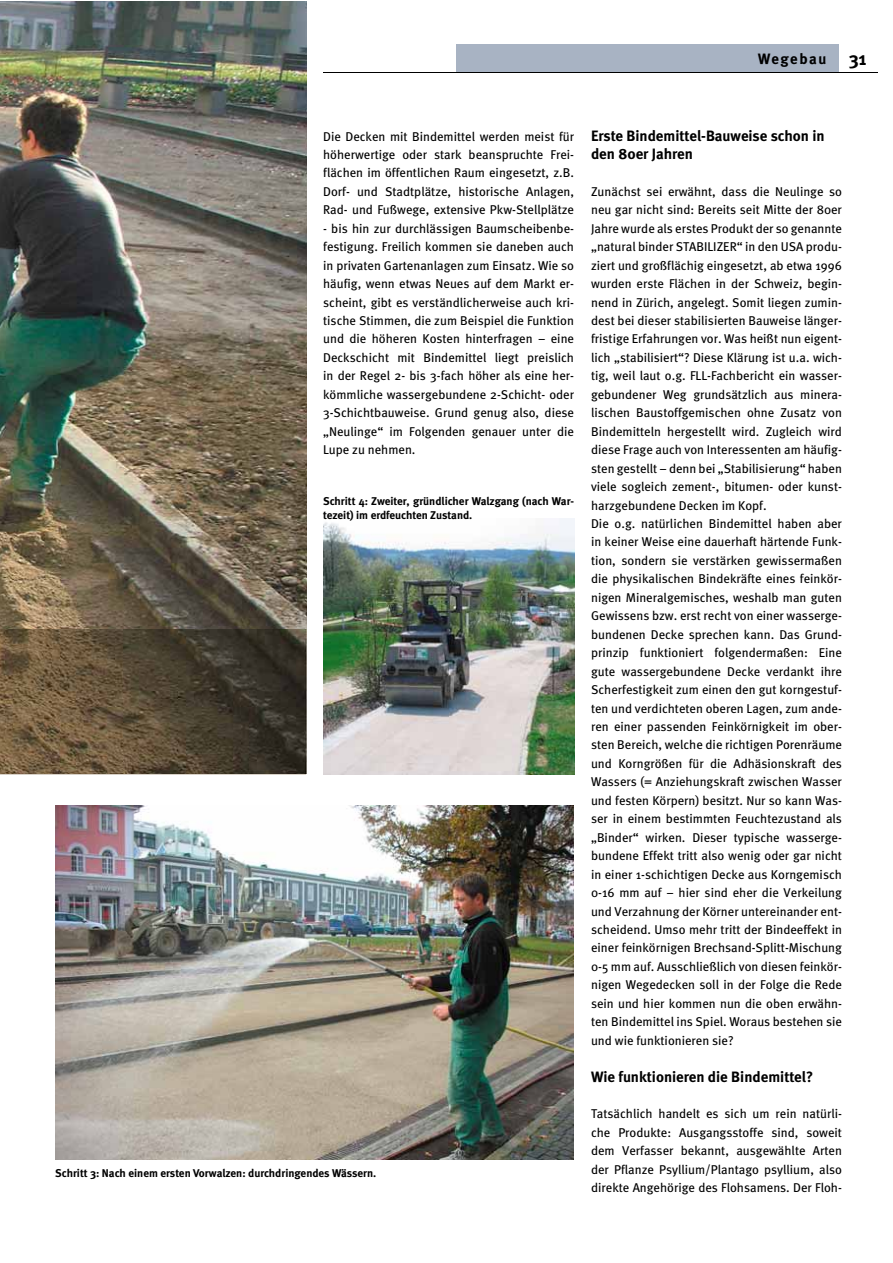
<style>
.page{position:relative;width:893px;height:1263px;background:#fff}
.page>*{position:absolute;margin:0;border:0;box-sizing:border-box;transform-origin:0 0}
.t1{font:700 15px/18.5px "Meta";color:#000}
.t2{font:700 15px "Meta Plus";letter-spacing:.1em;color:#000}
.t3{font:12.75px/18.5px "Meta";color:#000;text-align:justify}
.t4{font:700 11.25px/13.8px "Meta";color:#000}
.s1{font-size:18.75px}
</style>
<div class="page">
<div style="left:457px;top:44px;width:382px;height:28px;background:#a8b3c3"></div>
<img style="left:55px;top:806px;width:519px;height:353px">
<img style="left:323px;top:519px;width:251px;height:255px">
<hr style="left:323px;top:72px;width:554px;height:1px;background:#000">
<img style="left:0;top:1px;width:306px;height:628px">
<svg style="left:0;top:629px;width:306px;height:145px"></svg>
<p class="t2" style="left:758px;top:50px;width:110px">Wegebau <span class="s1">31</span></p>
<p class="t3" style="left:323px;top:127px;width:252px">Die Decken mit Bindemittel werden meist für höherwertige oder stark beanspruchte Frei&shy;flächen im öffentlichen Raum eingesetzt, z.B.<br>Dorf- und Stadtplätze, historische Anlagen, Rad- und Fußwege, extensive Pkw-Stellplätze</p>
<p class="t3" style="left:323px;top:219px;width:252px">- bis hin zur durchlässigen Baumscheibenbe&shy;festigung. Freilich kommen sie daneben auch in privaten Gartenanlagen zum Einsatz. Wie so häufig, wenn etwas Neues auf dem Markt er&shy;scheint, gibt es verständlicherweise auch kri&shy;tische Stimmen, die zum Beispiel die Funktion und die höheren Kosten hinterfragen – eine Deckschicht mit Bindemittel liegt preislich in der Regel 2- bis 3-fach höher als eine her&shy;kömmliche wassergebundene 2-Schicht- oder 3-Schichtbauweise. Grund genug also, diese „Neulinge“ im Folgenden genauer unter die Lupe zu nehmen.</p>
<p class="t4" style="left:323px;top:494px;width:252px">Schritt 4: Zweiter, gründlicher Walzgang (nach War&shy;tezeit) im erdfeuchten Zustand.</p>
<p class="t4" style="left:55px;top:1166px;width:323px">Schritt 3: Nach einem ersten Vorwalzen: durchdringendes Wässern.</p>
<p class="t1" style="left:591px;top:126px;width:235px">Erste Bindemittel-Bauweise schon in den 80er Jahren</p>
<p class="t3" style="left:591px;top:182px;width:252px;text-align:left">Zunächst sei erwähnt, dass die Neulinge so neu gar nicht sind: Bereits seit Mitte der 80er Jahre wurde als erstes Produkt der so genannte „natural binder STABILIZER“ in den USA produ&shy;ziert und großflächig eingesetzt, ab etwa 1996 wurden erste Flächen in der Schweiz, begin&shy;nend in Zürich, angelegt. Somit liegen zumin&shy;dest bei dieser stabilisierten Bauweise länger&shy;fristige Erfahrungen vor. Was heißt nun eigent&shy;lich „stabilisiert“? Diese Klärung ist u.a. wich&shy;tig, weil laut o.g. FLL-Fachbericht ein wasser&shy;gebundener Weg grundsätzlich aus minera&shy;lischen Baustoffgemischen ohne Zusatz von Bindemitteln hergestellt wird. Zugleich wird diese Frage auch von Interessenten am häufig&shy;sten gestellt – denn bei „Stabilisierung“ haben viele sogleich zement-, bitumen- oder kunst&shy;harzgebundene Decken im Kopf.<br>Die o.g. natürlichen Bindemittel haben aber in keiner Weise eine dauerhaft härtende Funk&shy;tion, sondern sie verstärken gewissermaßen die physikalischen Bindekräfte eines feinkör&shy;nigen Mineralgemisches, weshalb man guten Gewissens bzw. erst recht von einer wasserge&shy;bundenen Decke sprechen kann. Das Grund&shy;prinzip funktioniert folgendermaßen: Eine gute wassergebundene Decke verdankt ihre Scherfestigkeit zum einen den gut korngestuf&shy;ten und verdichteten oberen Lagen, zum ande&shy;ren einer passenden Feinkörnigkeit im ober&shy;sten Bereich, welche die richtigen Porenräume und Korngrößen für die Adhäsionskraft des Wassers (= Anziehungskraft zwischen Wasser und festen Körpern) besitzt. Nur so kann Was&shy;ser in einem bestimmten Feuchtezustand als „Binder“ wirken. Dieser typische wasserge&shy;bundene Effekt tritt also wenig oder gar nicht in einer 1-schichtigen Decke aus Korngemisch 0-16 mm auf – hier sind eher die Verkeilung und Verzahnung der Körner untereinander ent&shy;scheidend. Umso mehr tritt der Bindeeffekt in einer feinkörnigen Brechsand-Splitt-Mischung 0-5 mm auf. Ausschließlich von diesen feinkör&shy;nigen Wegedecken soll in der Folge die Rede sein und hier kommen nun die oben erwähn&shy;ten Bindemittel ins Spiel. Woraus bestehen sie und wie funktionieren sie?</p>
<p class="t1" style="left:591px;top:1067px;width:224px">Wie funktionieren die Bindemittel?</p>
<p class="t3" style="left:591px;top:1105px;width:252px">Tatsächlich handelt es sich um rein natürli&shy;che Produkte: Ausgangsstoffe sind, soweit dem Verfasser bekannt, ausgewählte Arten der Pflanze Psyllium/Plantago psyllium, also direkte Angehörige des Flohsamens. Der Floh-</p>
</div>
